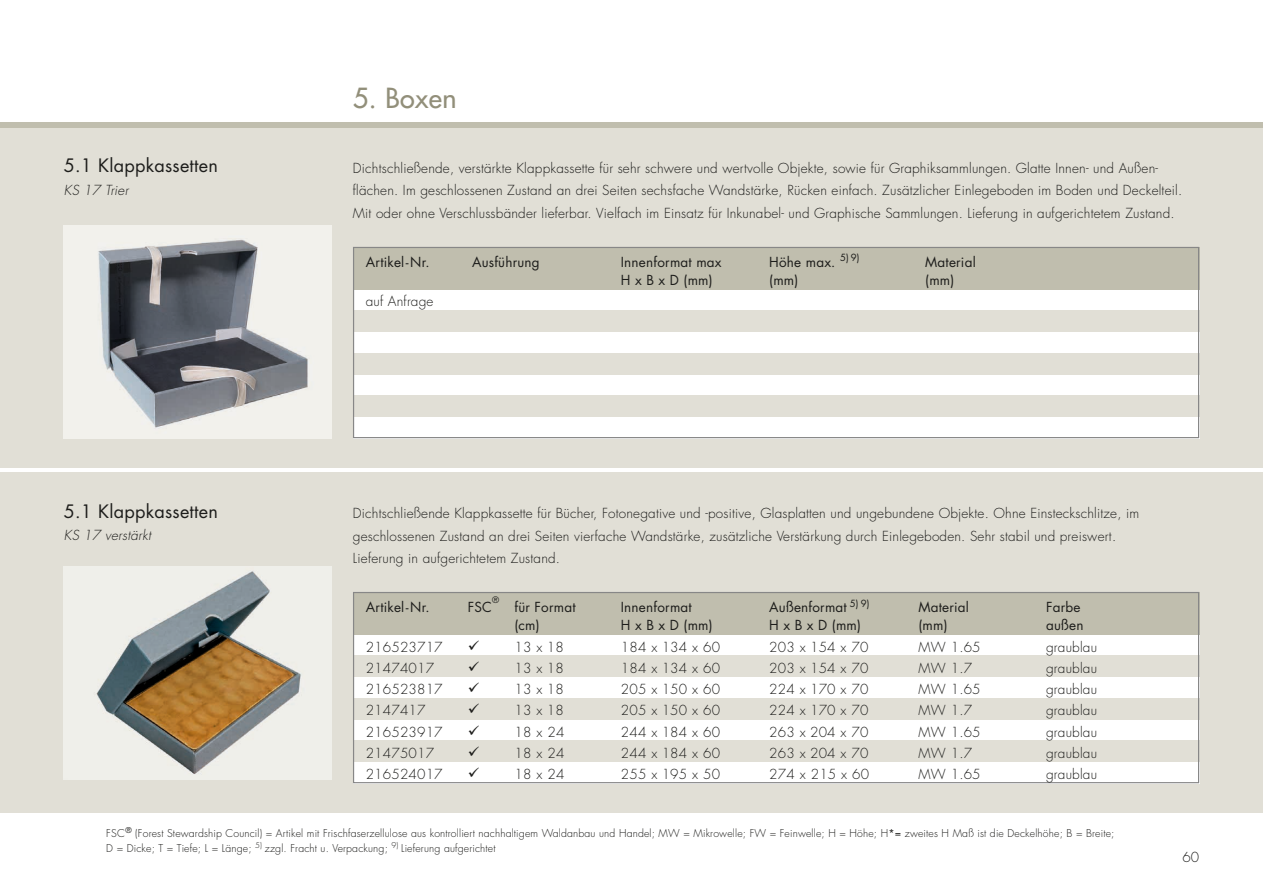
<style>
.page{position:relative;width:1263px;height:893px;background:#fff}
.page>*{position:absolute;margin:0;border:0;box-sizing:border-box;transform-origin:0 0}
.t1{font:500 27px "Futura Std";letter-spacing:.015em;color:#928f7a}
.t2{font:18px "Futura Std";letter-spacing:.015em;color:#1d1d1b}
.t3{font:300 13.5px/22.5px "Futura Std";letter-spacing:.015em;color:#1d1d1b}
.t4{font:13.5px "Futura Std";letter-spacing:.015em;color:#1d1d1b}
.t5{font:italic 300 13.5px "Futura Std";letter-spacing:.015em;color:#1d1d1b}
.t6{font:300 10.5px/15px "Futura Std";letter-spacing:.015em;color:#1d1d1b}
.t7{font:8.7px "Futura Std";color:#1d1d1b}
.s1{font-weight:400}
</style>
<div class="page">
<div style="left:0;top:128px;width:1263px;height:340px;background:#e1dfd6"></div>
<div style="left:0;top:473px;width:1263px;height:340px;background:#e1dfd6"></div>
<div style="left:0;top:122px;width:1263px;height:6px;background:#c0beae"></div>
<div style="left:353px;top:247px;width:846px;height:191px;background:#fff"></div>
<div style="left:353px;top:311px;width:846px;height:21px;background:#e1dfd6"></div>
<div style="left:353px;top:353px;width:846px;height:21px;background:#e1dfd6"></div>
<div style="left:353px;top:396px;width:846px;height:21px;background:#e1dfd6"></div>
<div style="left:353px;top:247px;width:846px;height:42px;background:#c0beae"></div>
<div style="left:353px;top:247px;width:846px;height:191px;border:1px solid #878787"></div>
<div style="left:353px;top:592px;width:846px;height:191px;background:#fff"></div>
<div style="left:353px;top:656px;width:846px;height:21px;background:#e1dfd6"></div>
<div style="left:353px;top:698px;width:846px;height:21px;background:#e1dfd6"></div>
<div style="left:353px;top:741px;width:846px;height:21px;background:#e1dfd6"></div>
<div style="left:353px;top:592px;width:846px;height:42px;background:#c0beae"></div>
<div style="left:353px;top:592px;width:846px;height:191px;border:1px solid #878787"></div>
<img style="left:64px;top:226px;width:268px;height:212px">
<img style="left:64px;top:567px;width:268px;height:212px">
<h2 class="t2" style="left:64px;top:154px;width:156px">5.1 Klappkassetten</h2>
<p class="t5" style="left:64px;top:182px;width:66px">KS 17 Trier</p>
<h2 class="t2" style="left:64px;top:500px;width:156px">5.1 Klappkassetten</h2>
<p class="t5" style="left:64px;top:527px;width:89px">KS 17 verstärkt</p>
<h1 class="t1" style="left:353px;top:81px;width:105px">5. Boxen</h1>
<p class="t3" style="left:353px;top:157px;width:831px">Dichtschließende, verstärkte Klappkassette für sehr schwere und wertvolle Objekte, sowie für Graphiksammlungen. Glatte Innen- und Außen&shy;flächen. Im geschlossenen Zustand an drei Seiten sechsfache Wandstärke, Rücken einfach. Zusätzlicher Einlegeboden im Boden und Deckelteil.<br>Mit oder ohne Verschlussbänder lieferbar. Vielfach im Einsatz für Inkunabel- und Graphische Sammlungen. Lieferung in aufgerichtetem Zustand.</p>
<p class="t4" style="left:366px;top:253px;width:66px">Artikel-Nr.</p>
<p class="t4" style="left:472px;top:253px;width:69px">Ausführung</p>
<p class="t4" style="left:621px;top:253px;width:102px">Innenformat max</p>
<p class="t4" style="left:769px;top:253px;width:92px">Höhe max. <sup>5)</sup> <sup>9)</sup></p>
<p class="t4" style="left:925px;top:253px;width:52px">Material</p>
<p class="t4" style="left:621px;top:272px;width:93px">H x B x D (mm)</p>
<p class="t4" style="left:769px;top:272px;width:31px">(mm)</p>
<p class="t4" style="left:925px;top:272px;width:31px">(mm)</p>
<p class="t3" style="left:366px;top:291px;width:69px">auf Anfrage</p>
<p class="t3" style="left:353px;top:502px;width:788px">Dichtschließende Klappkassette für Bücher, Fotonegative und -positive, Glasplatten und ungebundene Objekte. Ohne Einsteckschlitze, im geschlossenen Zustand an drei Seiten vierfache Wandstärke, zusätzliche Verstärkung durch Einlegeboden. Sehr stabil und preiswert.<br>Lieferung in aufgerichtetem Zustand.</p>
<p class="t7" style="left:492px;top:594px;width:8px">®</p>
<p class="t4" style="left:366px;top:599px;width:66px">Artikel-Nr.</p>
<p class="t4" style="left:468px;top:599px;width:26px">FSC</p>
<p class="t4" style="left:514px;top:599px;width:63px">für Format</p>
<p class="t4" style="left:621px;top:599px;width:72px">Innenformat</p>
<p class="t4" style="left:769px;top:599px;width:102px">Außenformat <sup>5)</sup> <sup>9)</sup></p>
<p class="t4" style="left:918px;top:599px;width:52px">Material</p>
<p class="t4" style="left:1046px;top:599px;width:36px">Farbe</p>
<p class="t4" style="left:514px;top:617px;width:27px">(cm)</p>
<p class="t4" style="left:621px;top:617px;width:93px">H x B x D (mm)</p>
<p class="t4" style="left:769px;top:617px;width:93px">H x B x D (mm)</p>
<p class="t4" style="left:918px;top:617px;width:31px">(mm)</p>
<p class="t4" style="left:1046px;top:617px;width:39px">außen</p>
<p class="t3" style="left:366px;top:636px;width:78px">216523717</p>
<p class="t3" style="left:468px;top:636px;width:97px">✓ 13 x 18</p>
<p class="t3" style="left:621px;top:636px;width:101px">184 x 134 x 60</p>
<p class="t3" style="left:769px;top:636px;width:101px">203 x 154 x 70</p>
<p class="t3" style="left:918px;top:636px;width:64px">MW 1.65</p>
<p class="t3" style="left:1046px;top:636px;width:52px">graublau</p>
<p class="t3" style="left:366px;top:657px;width:70px">21474017</p>
<p class="t3" style="left:468px;top:657px;width:97px">✓ 13 x 18</p>
<p class="t3" style="left:621px;top:657px;width:101px">184 x 134 x 60</p>
<p class="t3" style="left:769px;top:657px;width:101px">203 x 154 x 70</p>
<p class="t3" style="left:918px;top:657px;width:55px">MW 1.7</p>
<p class="t3" style="left:1046px;top:657px;width:52px">graublau</p>
<p class="t3" style="left:366px;top:678px;width:78px">216523817</p>
<p class="t3" style="left:468px;top:678px;width:97px">✓ 13 x 18</p>
<p class="t3" style="left:621px;top:678px;width:101px">205 x 150 x 60</p>
<p class="t3" style="left:769px;top:678px;width:101px">224 x 170 x 70</p>
<p class="t3" style="left:918px;top:678px;width:64px">MW 1.65</p>
<p class="t3" style="left:1046px;top:678px;width:52px">graublau</p>
<p class="t3" style="left:366px;top:700px;width:61px">2147417</p>
<p class="t3" style="left:468px;top:700px;width:97px">✓ 13 x 18</p>
<p class="t3" style="left:621px;top:700px;width:101px">205 x 150 x 60</p>
<p class="t3" style="left:769px;top:700px;width:101px">224 x 170 x 70</p>
<p class="t3" style="left:918px;top:700px;width:55px">MW 1.7</p>
<p class="t3" style="left:1046px;top:700px;width:52px">graublau</p>
<p class="t3" style="left:366px;top:721px;width:78px">216523917</p>
<p class="t3" style="left:468px;top:721px;width:98px">✓ 18 x 24</p>
<p class="t3" style="left:621px;top:721px;width:101px">244 x 184 x 60</p>
<p class="t3" style="left:769px;top:721px;width:101px">263 x 204 x 70</p>
<p class="t3" style="left:918px;top:721px;width:64px">MW 1.65</p>
<p class="t3" style="left:1046px;top:721px;width:52px">graublau</p>
<p class="t3" style="left:366px;top:742px;width:70px">21475017</p>
<p class="t3" style="left:468px;top:742px;width:98px">✓ 18 x 24</p>
<p class="t3" style="left:621px;top:742px;width:101px">244 x 184 x 60</p>
<p class="t3" style="left:769px;top:742px;width:101px">263 x 204 x 70</p>
<p class="t3" style="left:918px;top:742px;width:55px">MW 1.7</p>
<p class="t3" style="left:1046px;top:742px;width:52px">graublau</p>
<p class="t3" style="left:366px;top:763px;width:78px">216524017</p>
<p class="t3" style="left:468px;top:763px;width:98px">✓ 18 x 24</p>
<p class="t3" style="left:621px;top:763px;width:101px">255 x 195 x 50</p>
<p class="t3" style="left:769px;top:763px;width:101px">274 x 215 x 60</p>
<p class="t3" style="left:918px;top:763px;width:64px">MW 1.65</p>
<p class="t3" style="left:1046px;top:763px;width:52px">graublau</p>
<p class="t6" style="left:106px;top:826px;width:1010px">FSC<sup>®</sup> (Forest Stewardship Council) = Artikel mit Frischfaserzellulose aus kontrolliert nachhaltigem Waldanbau und Handel; MW = Mikrowelle; FW = Feinwelle; H = Höhe; H<span class="s1">*=</span> zweites H Maß ist die Deckelhöhe; B = Breite;<br>D = Dicke; T = Tiefe; L = Länge; <sup>5)</sup> zzgl. Fracht u. Verpackung; <sup>9)</sup> Lieferung aufgerichtet</p>
<p class="t3" style="left:1182px;top:846px;width:18px">60</p>
</div>
